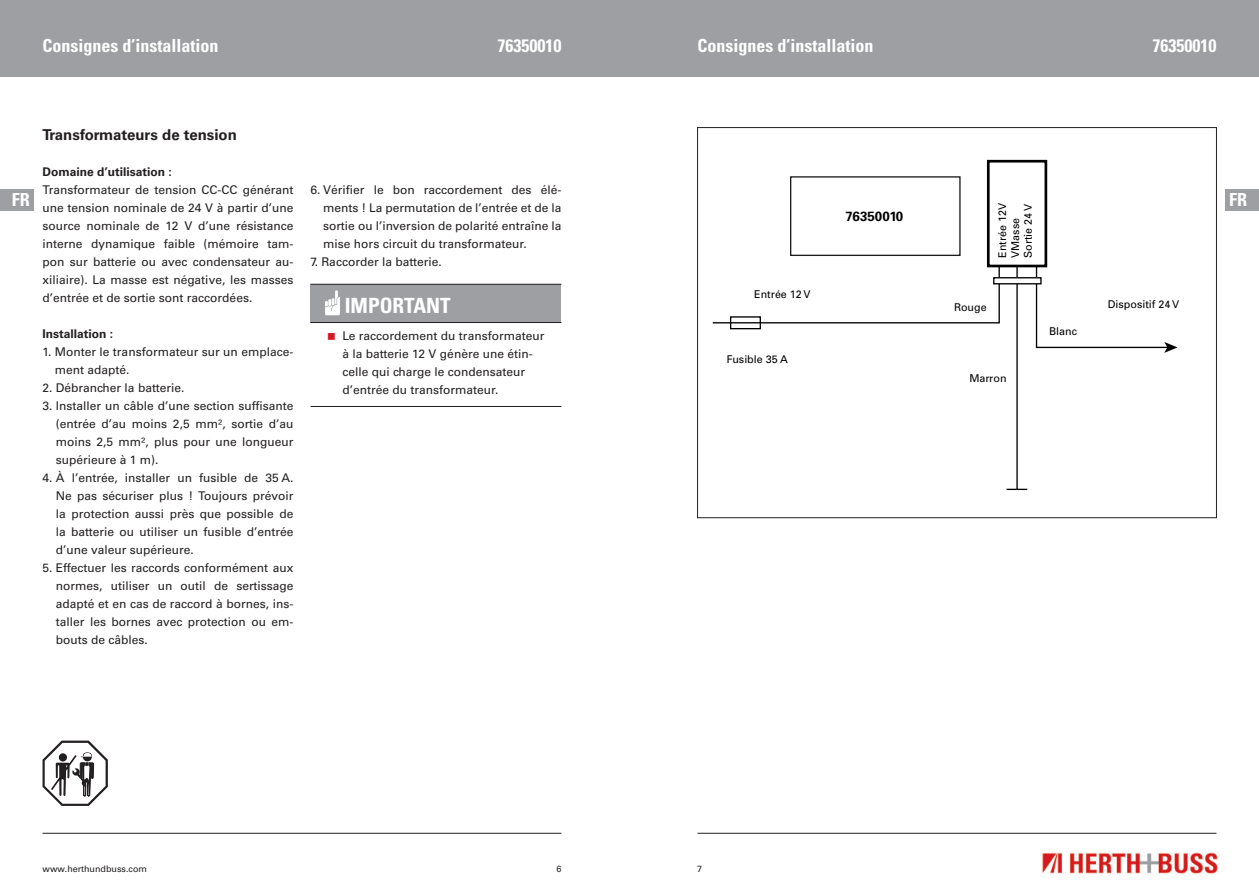
<style>
.page{position:relative;width:1259px;height:893px;background:#fff}
.page>*{position:absolute;margin:0;border:0;box-sizing:border-box;transform-origin:0 0}
.t1{font:700 condensed 21px "Univers LT Pro";color:#fff}
.t2{font:700 condensed 18px "Univers LT Pro";color:#fff}
.t3{font:700 15px "Univers LT Pro 65";color:#231f20}
.t4{font:700 13.35px "Univers";color:#000}
.t5{font:12px/18px "Univers LT Pro 55 Roman";color:#231f20;text-align:justify}
.t6{font:700 12px "Univers LT Pro 65";color:#231f20}
.t7{font:10.65px/12.9px "Univers";color:#000}
.t8{font:9px "Univers LT Pro 55 Roman";color:#231f20}
</style>
<div class="page">
<div style="left:0;top:0;width:629px;height:77px;background:#9d9fa2"></div>
<div style="left:629px;top:0;width:630px;height:77px;background:#9d9fa2"></div>
<img style="left:1041px;top:851px;width:177px;height:23px">
<hr style="left:43px;top:833px;width:518px;height:1px;background:#231f20">
<hr style="left:697px;top:833px;width:519px;height:1px;background:#231f20">
<div style="left:1225px;top:189px;width:34px;height:21px;background:#9d9fa2"></div>
<div style="left:0;top:189px;width:34px;height:21px;background:#9d9fa2"></div>
<svg style="left:43px;top:741px;width:65px;height:65px"></svg>
<div style="left:310px;top:284px;width:251px;height:38px;background:#9d9fa2"></div>
<hr style="left:310px;top:284px;width:251px;height:1px;background:#231f20">
<hr style="left:310px;top:322px;width:251px;height:1px;background:#231f20">
<hr style="left:310px;top:406px;width:251px;height:1px;background:#231f20">
<svg style="left:325px;top:290px;width:15px;height:25px"></svg>
<div style="left:790px;top:176px;width:170px;height:80px;border:1px solid #1d1d1b"></div>
<div style="left:987px;top:160px;width:60px;height:107px;border:3px solid #000"></div>
<div style="left:730px;top:316px;width:31px;height:13px;border:1px solid #000"></div>
<svg style="left:713px;top:265px;width:287px;height:59px"></svg>
<hr style="left:1016px;top:266px;width:1px;height:223px;background:#000">
<svg style="left:1035px;top:265px;width:142px;height:88px"></svg>
<div style="left:993px;top:278px;width:48px;height:6px;background:#fff"></div>
<div style="left:993px;top:277px;width:48px;height:7px;border:1px solid #000"></div>
<svg style="left:1006px;top:489px;width:21px;height:1px"></svg>
<h2 class="t2" style="left:43px;top:34px;width:178px">Consignes d’installation</h2>
<h2 class="t2" style="left:497px;top:34px;width:65px">76350010</h2>
<h2 class="t2" style="left:697px;top:34px;width:178px">Consignes d’installation</h2>
<h2 class="t2" style="left:1152px;top:34px;width:65px">76350010</h2>
<p class="t3" style="left:43px;top:124px;width:196px">Transformateurs de tension</p>
<p class="t6" style="left:43px;top:163px;width:131px">Domaine d’utilisation :</p>
<p class="t5" style="left:43px;top:180px;width:252px">Transformateur de tension CC-CC générant une tension nominale de 24 V à partir d’une source nominale de 12 V d’une résistance interne dynamique faible (mémoire tam&shy;pon sur batterie ou avec condensateur au&shy;xiliaire). La masse est négative, les masses d’entrée et de sortie sont raccordées.</p>
<p class="t6" style="left:43px;top:325px;width:72px">Installation :</p>
<p class="t5" style="left:55px;top:342px;width:240px;text-indent:-12px">1. Monter le transformateur sur un emplace&shy;ment adapté.</p>
<p class="t5" style="left:43px;top:378px;width:143px">2. Débrancher la batterie.</p>
<p class="t5" style="left:56px;top:396px;width:239px;text-indent:-13px">3. Installer un câble d’une section suffisante (entrée d’au moins 2,5 mm², sortie d’au moins 2,5 mm², plus pour une longueur supérieure à 1 m).</p>
<p class="t5" style="left:56px;top:468px;width:239px;text-indent:-13px">4. À l’entrée, installer un fusible de 35 A.<br>Ne pas sécuriser plus ! Toujours prévoir la protection aussi près que possible de la batterie ou utiliser un fusible d’entrée d’une valeur supérieure.</p>
<p class="t5" style="left:56px;top:558px;width:239px;text-indent:-13px">5. Effectuer les raccords conformément aux normes, utiliser un outil de sertissage adapté et en cas de raccord à bornes, ins&shy;taller les bornes avec protection ou em&shy;bouts de câbles.</p>
<p class="t5" style="left:323px;top:180px;width:240px;text-indent:-13px">6. Vérifier le bon raccordement des élé&shy;ments ! La permutation de l’entrée et de la sortie ou l’inversion de polarité entraîne la mise hors circuit du transformateur.</p>
<p class="t5" style="left:310px;top:252px;width:133px">7. Raccorder la batterie.</p>
<h1 class="t1" style="left:345px;top:292px;width:108px">IMPORTANT</h1>
<p class="t5" style="left:342px;top:326px;width:203px;text-align:left">Le raccordement du transformateur à la batterie 12 V génère une étin&shy;celle qui charge le condensateur d’entrée du transformateur.</p>
<h2 class="t2" style="left:12px;top:189px;width:19px">FR</h2>
<h2 class="t2" style="left:1229px;top:189px;width:19px">FR</h2>
<p class="t7" style="left:995px;top:258px;width:56px;rotate:-90deg">Entrée 12V<br>VMasse<br>Sortie 24 V</p>
<p class="t4" style="left:845px;top:207px;width:60px">76350010</p>
<p class="t7" style="left:754px;top:287px;width:58px">Entrée 12 V</p>
<p class="t7" style="left:1107px;top:298px;width:73px">Dispositif 24 V</p>
<p class="t7" style="left:954px;top:301px;width:34px">Rouge</p>
<p class="t7" style="left:1049px;top:325px;width:29px">Blanc</p>
<p class="t7" style="left:726px;top:353px;width:63px">Fusible 35 A</p>
<p class="t7" style="left:969px;top:372px;width:39px">Marron</p>
<p class="t8" style="left:43px;top:862px;width:106px">www.herthundbuss.com</p>
<p class="t8" style="left:556px;top:862px;width:7px">6</p>
<p class="t8" style="left:697px;top:862px;width:7px">7</p>
</div>
